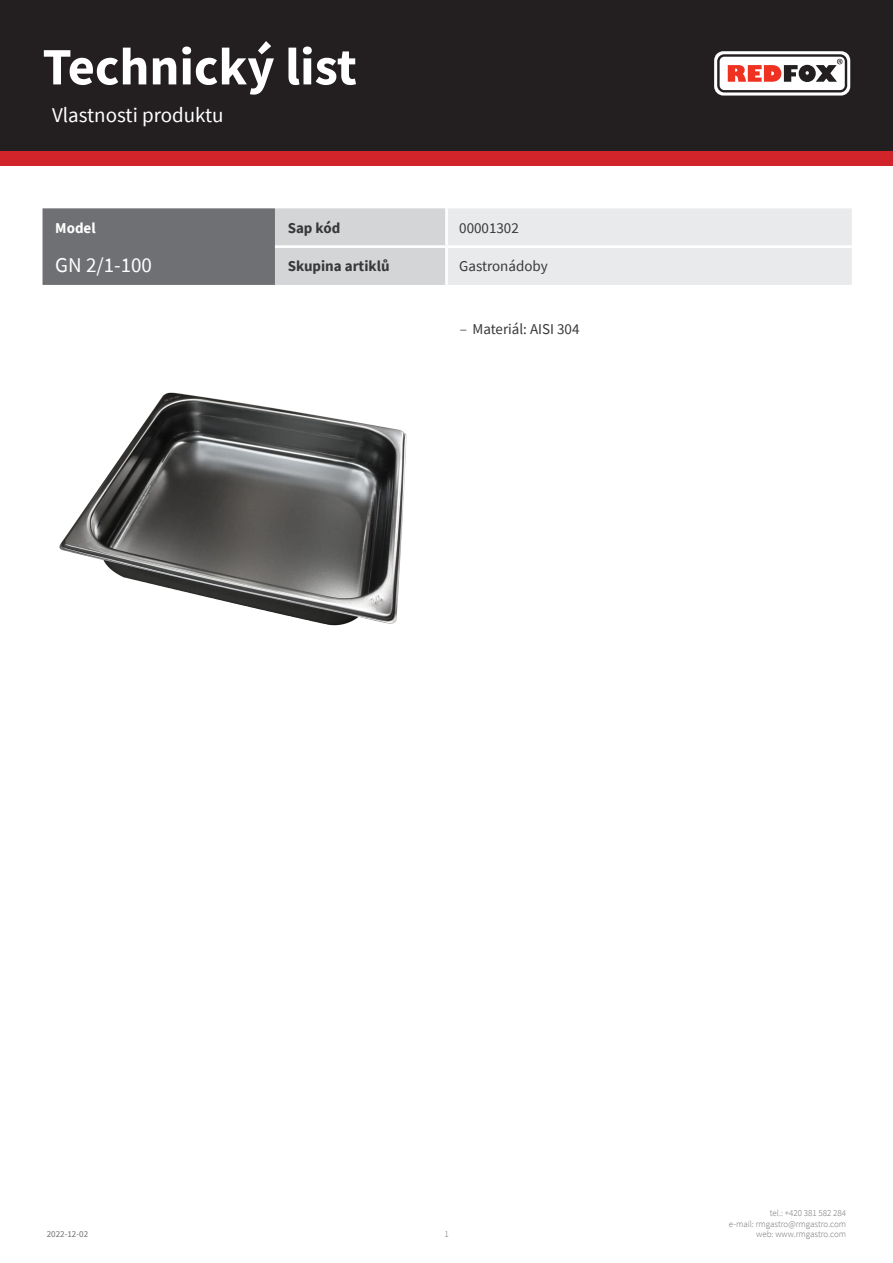
<style>
.page{position:relative;width:893px;height:1263px;background:#fff}
.page>*{position:absolute;margin:0;border:0;box-sizing:border-box;transform-origin:0 0}
.t1{font:700 52.5px "Source Sans Pro";color:#fff}
.kapitola{font:21px "Source Sans Pro";color:#fff}
.tabulka_-_headline{font:21px "Source Sans Pro";color:#fff}
.tabulka_-_text{font:15px "Source Sans Pro";color:#383839}
.tabulka_-_text-2{font:700 15px "Source Sans Pro";color:#383839}
.tabulka_-_text-3{font:700 15px "Source Sans Pro";color:#fff}
.t2{font:300 9px/10.8px "Source Sans Pro";color:#6f7073;text-align:right}
.t3{font:9px "Source Sans Pro";color:#6f7073}
.s1{font-weight:300}
</style>
<div class="page">
<div style="left:0;top:0;width:893px;height:166px;background:#d1232a"></div>
<div style="left:0;top:0;width:893px;height:151px;background:#231f20"></div>
<svg style="left:714px;top:51px;width:136px;height:45px"></svg>
<img style="left:59px;top:392px;width:348px;height:234px">
<svg style="left:43px;top:208px;width:809px;height:77px;background:#c0c1c3"></svg>
<hr style="left:445px;top:208px;width:3px;height:37px;background:#fff">
<hr style="left:275px;top:245px;width:171px;height:3px;background:#fff">
<hr style="left:446px;top:245px;width:406px;height:3px;background:#fff">
<hr style="left:445px;top:248px;width:3px;height:37px;background:#fff">
<h1 class="t1" style="left:43px;top:31px;width:316px">Technický list</h1>
<p class="kapitola" style="left:52px;top:101px;width:173px">Vlastnosti produktu</p>
<p class="tabulka_-_text-3" style="left:55px;top:218px;width:42px">Model</p>
<p class="tabulka_-_text-2" style="left:288px;top:218px;width:54px">Sap kód</p>
<p class="tabulka_-_text" style="left:459px;top:219px;width:61px">00001302</p>
<p class="tabulka_-_headline" style="left:55px;top:251px;width:98px">GN 2/1-100</p>
<p class="tabulka_-_text-2" style="left:288px;top:256px;width:103px">Skupina artiklů</p>
<p class="tabulka_-_text" style="left:459px;top:257px;width:90px">Gastronádoby</p>
<p class="tabulka_-_text" style="left:460px;top:320px;width:121px"><span class="s1">–</span> Materiál: AISI 304</p>
<p class="t3" style="left:47px;top:1229px;width:43px">2022-12-02</p>
<p class="t2" style="left:444px;top:1229px;width:6px">1</p>
<p class="t2" style="left:729px;top:1207px;width:119px">tel.: +420 381 582 284<br>e-mail: rmgastro@rmgastro.com web: www.rmgastro.com</p>
</div>
